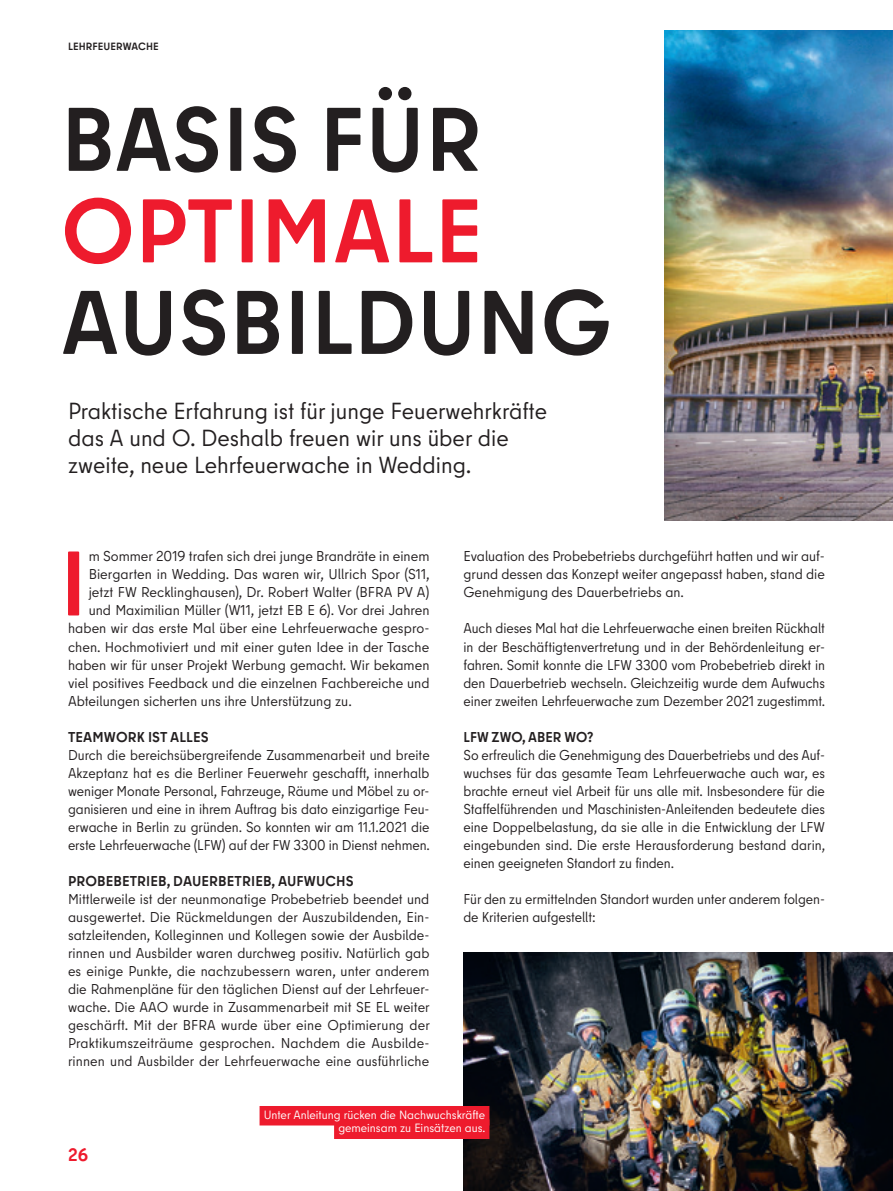
<style>
.page{position:relative;width:893px;height:1191px;background:#fff}
.page>*{position:absolute;margin:0;border:0;box-sizing:border-box;transform-origin:0 0}
.Fließtext_Initial{font:700 91.35px "Berlin Type";color:#ee1b2d}
.HEADLINE_60pt_schwar{font:700 90px/91.5px "Berlin Type";letter-spacing:.01em;color:#231f20}
.Subhead{font:23.25px/27px "Berlin Type";color:#231f20}
.t1{font:700 18px "Berlin Type";color:#ee1b2d}
.Fließtext_eng{font:14.25px/18px "Berlin Type";letter-spacing:-.005em;color:#231f20;text-align:justify}
.Fließtext{font:14.25px/18px "Berlin Type";color:#231f20;text-align:justify}
.Fließtext_Initial-2{font:14.25px "Berlin Type";color:#231f20}
.Zwischenhead{font:700 14.25px "Berlin Type";letter-spacing:.01em;color:#231f20}
.BU_hinterlegt_rechts{font:12px "Berlin Type";color:#fff}
.Rubrik_links{font:700 10.5px "Berlin Type";letter-spacing:.01em;color:#231f20}
.s1{color:#ee1b2d}
</style>
<div class="page">
<img style="left:463px;top:952px;width:430px;height:239px">
<div style="left:260px;top:1106px;width:229px;height:19px;background:#ee1b2d"></div>
<div style="left:334px;top:1119px;width:155px;height:20px;background:#ee1b2d"></div>
<img style="left:665px;top:30px;width:228px;height:490px">
<h1 class="Rubrik_links" style="left:68px;top:39px;width:92px">LEHRFEUERWACHE</h1>
<h2 class="HEADLINE_60pt_schwar" style="left:61px;top:94px;width:423px">BASIS FÜR<br><span class="s1">OPTIMALE</span></h2>
<h2 class="HEADLINE_60pt_schwar" style="left:61px;top:277px;width:552px">AUSBILDUNG</h2>
<p class="Subhead" style="left:68px;top:397px;width:481px">Praktische Erfahrung ist für junge Feuerwehrkräfte das A und O. Deshalb freuen wir uns über die zweite, neue Lehrfeuerwache in Wedding.</p>
<p class="Fließtext_Initial" style="left:60px;top:525px;width:28px">I</p>
<p class="Fließtext_Initial-2" style="left:89px;top:547px;width:342px">m Sommer 2019 trafen sich drei junge Brandräte in einem</p>
<p class="Fließtext_Initial-2" style="left:89px;top:565px;width:343px">Biergarten in Wedding. Das waren wir, Ullrich Spor (S11,</p>
<p class="Fließtext_Initial-2" style="left:89px;top:583px;width:342px">jetzt FW Recklinghausen), Dr. Robert Walter (BFRA PV A)</p>
<p class="Fließtext_Initial-2" style="left:89px;top:601px;width:342px">und Maximilian Müller (W11, jetzt EB E 6). Vor drei Jahren</p>
<p class="Fließtext_Initial-2" style="left:68px;top:619px;width:363px">haben wir das erste Mal über eine Lehrfeuerwache gespro-</p>
<p class="Fließtext_Initial-2" style="left:68px;top:637px;width:363px">chen. Hochmotiviert und mit einer guten Idee in der Tasche</p>
<p class="Fließtext_Initial-2" style="left:68px;top:655px;width:363px">haben wir für unser Projekt Werbung gemacht. Wir bekamen</p>
<p class="Fließtext_Initial-2" style="left:68px;top:673px;width:363px">viel positives Feedback und die einzelnen Fachbereiche und</p>
<p class="Fließtext_Initial-2" style="left:68px;top:691px;width:285px">Abteilungen sicherten uns ihre Unterstützung zu.</p>
<h3 class="Zwischenhead" style="left:68px;top:727px;width:142px">TEAMWORK IST ALLES</h3>
<p class="Fließtext_eng" style="left:68px;top:745px;width:363px">Durch die bereichsübergreifende Zusammenarbeit und breite Akzeptanz hat es die Berliner Feuerwehr geschafft, innerhalb weniger Monate Personal, Fahrzeuge, Räume und Möbel zu or&shy;ganisieren und eine in ihrem Auftrag bis dato einzigartige Feu&shy;erwache in Berlin zu gründen. So konnten wir am 11.1.2021 die erste Lehrfeuerwache (LFW) auf der FW 3300 in Dienst nehmen.</p>
<h3 class="Zwischenhead" style="left:68px;top:871px;width:287px">PROBEBETRIEB, DAUERBETRIEB, AUFWUCHS</h3>
<p class="Fließtext" style="left:68px;top:889px;width:363px">Mittlerweile ist der neunmonatige Probebetrieb beendet und ausgewertet. Die Rückmeldungen der Auszubildenden, Ein&shy;satzleitenden, Kolleginnen und Kollegen sowie der Ausbilde&shy;rinnen und Ausbilder waren durchweg positiv. Natürlich gab es einige Punkte, die nachzubessern waren, unter anderem die Rahmenpläne für den täglichen Dienst auf der Lehrfeuer&shy;wache. Die AAO wurde in Zusammenarbeit mit SE EL weiter geschärft. Mit der BFRA wurde über eine Optimierung der Praktikumszeiträume gesprochen. Nachdem die Ausbilde&shy;rinnen und Ausbilder der Lehrfeuerwache eine ausführliche</p>
<p class="Fließtext" style="left:463px;top:547px;width:363px">Evaluation des Probebetriebs durchgeführt hatten und wir auf&shy;grund dessen das Konzept weiter angepasst haben, stand die Genehmigung des Dauerbetriebs an.</p>
<p class="Fließtext_eng" style="left:463px;top:619px;width:363px">Auch dieses Mal hat die Lehrfeuerwache einen breiten Rückhalt in der Beschäftigtenvertretung und in der Behördenleitung er&shy;fahren. Somit konnte die LFW 3300 vom Probebetrieb direkt in den Dauerbetrieb wechseln. Gleichzeitig wurde dem Aufwuchs einer zweiten Lehrfeuerwache zum Dezember 2021 zugestimmt.</p>
<h3 class="Zwischenhead" style="left:464px;top:727px;width:131px">LFW ZWO, ABER WO?</h3>
<p class="Fließtext_eng" style="left:463px;top:745px;width:363px">So erfreulich die Genehmigung des Dauerbetriebs und des Auf&shy;wuchses für das gesamte Team Lehrfeuerwache auch war, es brachte erneut viel Arbeit für uns alle mit. Insbesondere für die Staffelführenden und Maschinisten-Anleitenden bedeutete dies eine Doppelbelastung, da sie alle in die Entwicklung der LFW eingebunden sind. Die erste Herausforderung bestand darin, einen geeigneten Standort zu finden.</p>
<p class="Fließtext_eng" style="left:463px;top:889px;width:363px">Für den zu ermittelnden Standort wurden unter anderem folgen&shy;de Kriterien aufgestellt:</p>
<p class="t1" style="left:68px;top:1143px;width:22px">26</p>
<p class="BU_hinterlegt_rechts" style="left:264px;top:1107px;width:223px">Unter Anleitung rücken die Nachwuchskräfte</p>
<p class="BU_hinterlegt_rechts" style="left:338px;top:1120px;width:149px">gemeinsam zu Einsätzen aus.</p>
</div>
